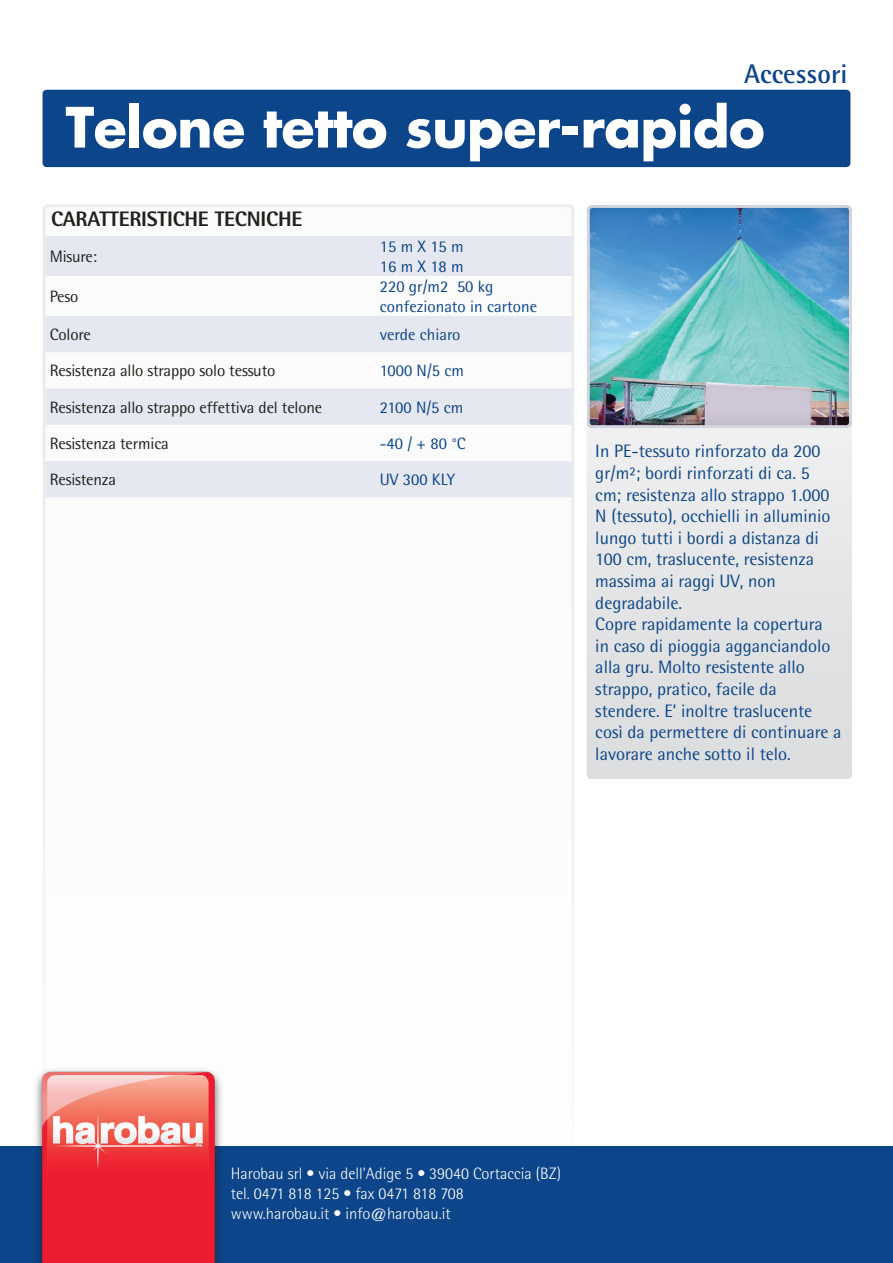
<style>
.page{position:relative;width:893px;height:1263px;background:#fff}
.page>*{position:absolute;margin:0;border:0;box-sizing:border-box;transform-origin:0 0}
.t1{font:700 54px "Futura";letter-spacing:-.01em;color:#fff}
.t2{font:700 27px "Rotis Semi Sans Std";color:#0c4589}
.t3{font:800 21px "Rotis Semi Sans Std";letter-spacing:-.01em;color:#1f221c}
.t4{font:18px/21.6px "Rotis Semi Sans Std";color:#0c4589}
.t5{font:16.5px "Rotis Semi Sans Std";letter-spacing:-.01em;color:#1f221c}
.t6{font:300 16.5px/19.8px "Rotis Semi Sans Std";color:#fff}
.t7{font:16.5px/19.8px "Rotis Semi Sans Std";color:#0c4589}
</style>
<div class="page">
<div style="left:0;top:1146px;width:893px;height:117px;background:#0c4589"></div>
<img style="left:35px;top:1069px;width:187px;height:194px">
<div style="left:587px;top:421px;width:265px;height:358px;background:#dddee0;border-radius:4px"></div>
<div style="left:43px;top:90px;width:807px;height:77px;background:#0c4589;border-radius:4px"></div>
<div style="left:587px;top:203px;width:267px;height:226px;background:#231f20;opacity:.2"></div>
<svg style="left:45px;top:236px;width:527px;height:261px;fill:#e5e7f1"></svg>
<h2 class="t2" style="left:744px;top:57px;width:105px">Accessori</h2>
<h1 class="t1" style="left:65px;top:91px;width:701px">Telone tetto super-rapido</h1>
<p class="t3" style="left:51px;top:206px;width:253px">CARATTERISTICHE TECNICHE</p>
<p class="t5" style="left:50px;top:246px;width:49px">Misure:</p>
<p class="t7" style="left:380px;top:236px;width:85px">15 m X 15 m<br>16 m X 18 m</p>
<p class="t5" style="left:50px;top:286px;width:30px">Peso</p>
<p class="t7" style="left:380px;top:276px;width:159px">220 gr/m2 50 kg confezionato in cartone</p>
<p class="t5" style="left:50px;top:325px;width:43px">Colore</p>
<p class="t7" style="left:380px;top:324px;width:82px">verde chiaro</p>
<p class="t5" style="left:50px;top:361px;width:227px">Resistenza allo strappo solo tessuto</p>
<p class="t7" style="left:380px;top:361px;width:86px">1000 N/5 cm</p>
<p class="t5" style="left:50px;top:397px;width:274px">Resistenza allo strappo effettiva del telone</p>
<p class="t7" style="left:380px;top:397px;width:85px">2100 N/5 cm</p>
<p class="t5" style="left:50px;top:433px;width:121px">Resistenza termica</p>
<p class="t7" style="left:380px;top:433px;width:87px">-40 / + 80 °C</p>
<p class="t5" style="left:50px;top:470px;width:68px">Resistenza</p>
<p class="t7" style="left:380px;top:469px;width:77px">UV 300 KLY</p>
<p class="t4" style="left:595px;top:440px;width:248px">In PE-tessuto rinforzato da 200 gr/m²; bordi rinforzati di ca. 5<br>cm; resistenza allo strappo 1.000<br>N (tessuto), occhielli in alluminio lungo tutti i bordi a distanza di<br>100 cm, traslucente, resistenza massima ai raggi UV, non degradabile.<br>Copre rapidamente la copertura<br>in caso di pioggia agganciandolo alla gru. Molto resistente allo strappo, pratico, facile da stendere. E’ inoltre traslucente così da permettere di continuare a lavorare anche sotto il telo.</p>
<p class="t6" style="left:231px;top:1163px;width:332px">Harobau srl • via dell'Adige 5 • 39040 Cortaccia (BZ) tel. 0471 818 125 • fax 0471 818 708 www.harobau.it • info@harobau.it</p>
</div>
